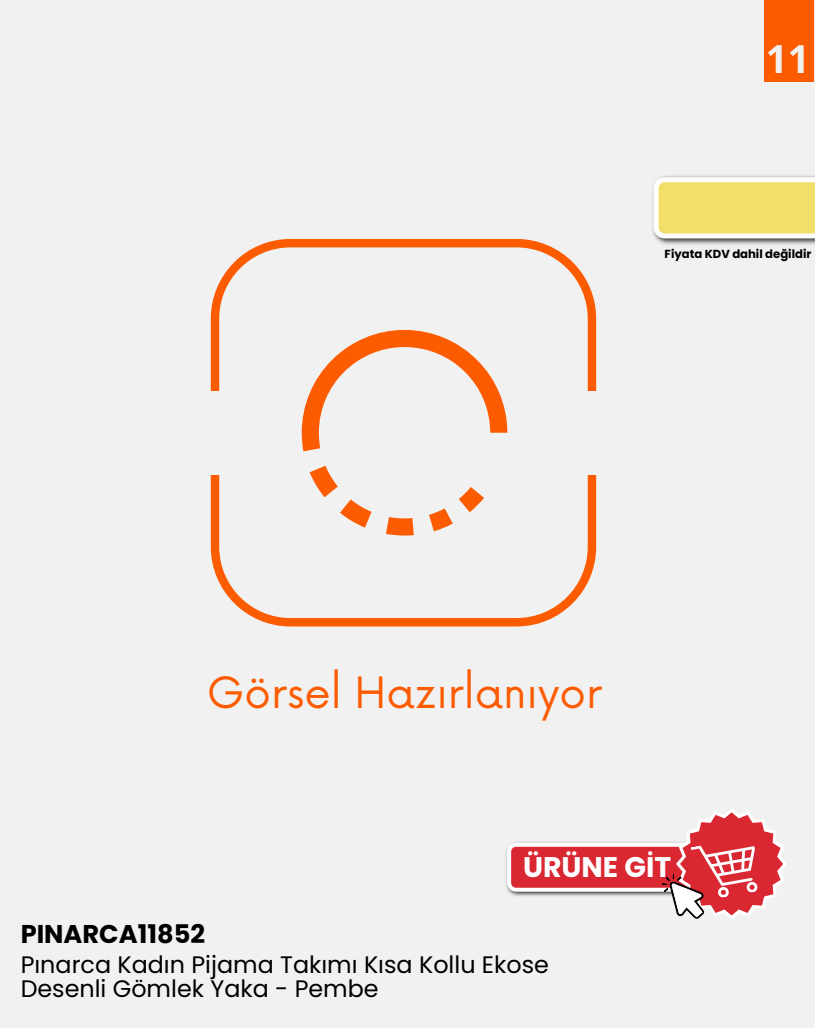
<style>
.page{position:relative;width:815px;height:1028px;background:#f1f1f1}
.page>*{position:absolute;margin:0;border:0;box-sizing:border-box;transform-origin:0 0}
.t1{font:42px "Now";color:#fc5b00}
.t2{font:700 38.62px "Open Sans";color:#f1f1f1}
.t3{font:700 28.38px "Poppins";color:#fff}
.t4{font:700 25.62px "Poppins";color:#000}
.t5{font:23.88px/24.4px "Poppins";color:#000}
.t6{font:700 11.62px "Poppins";color:#000}
</style>
<div class="page">
<svg style="left:507px;top:809px;width:279px;height:110px"></svg>
<img style="left:652px;top:175px;width:163px;height:70px">
<svg style="left:653px;top:177px;width:162px;height:61px"></svg>
<div style="left:764px;top:0;width:50px;height:81px;background:#fc5b00"></div>
<svg style="left:211px;top:239px;width:385px;height:387px"></svg>
<div style="left:551px;top:391px;width:127px;height:83px;background:#f1f1f1"></div>
<div style="left:137px;top:391px;width:127px;height:83px;background:#f1f1f1"></div>
<svg style="left:302px;top:330px;width:205px;height:205px"></svg>
<h2 class="t2" style="left:766px;top:31px;width:46px">11</h2>
<p class="t6" style="left:664px;top:247px;width:148px">Fiyata KDV dahil değildir</p>
<h1 class="t1" style="left:207px;top:659px;width:397px">Görsel Hazırlanıyor</h1>
<p class="t3" style="left:523px;top:850px;width:150px">ÜRÜNE GİT</p>
<p class="t4" style="left:21px;top:919px;width:186px">PINARCA11852</p>
<p class="t5" style="left:21px;top:952px;width:530px">Pınarca Kadın Pijama Takımı Kısa Kollu Ekose<br>Desenli Gömlek Yaka - Pembe</p>
</div>
